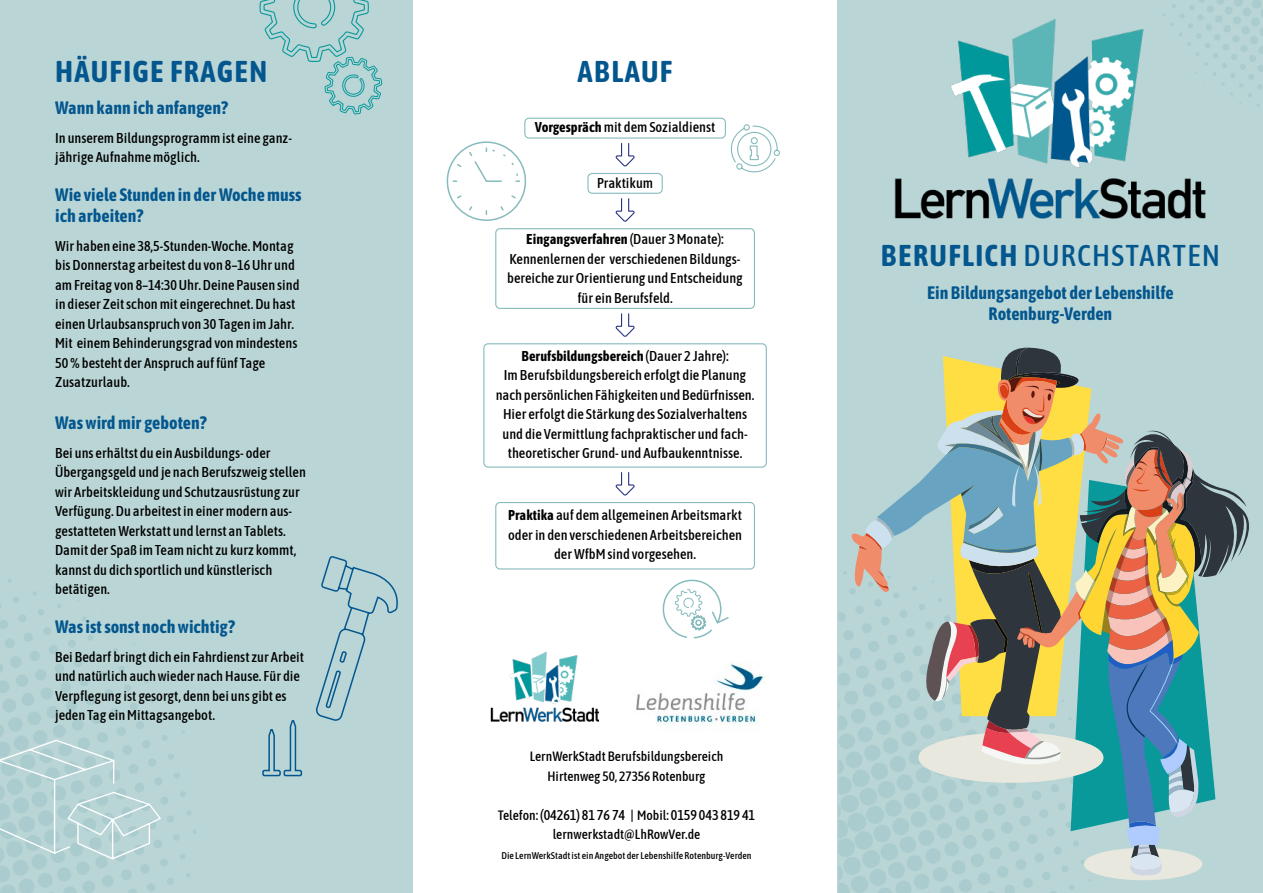
<style>
.page{position:relative;width:1263px;height:893px;background:#fff}
.page>*{position:absolute;margin:0;border:0;box-sizing:border-box;transform-origin:0 0}
.t1{font:500 30px "Asap Condensed";letter-spacing:.04em;color:#03578e}
.t2{font:700 30px "Asap Condensed";letter-spacing:.04em;color:#03578e}
.t3{font:700 18px/21px "Asap Condensed";color:#03578e;text-align:center}
.t4{font:500 14.25px/19.5px "Asap Condensed";color:#000}
.t5{font:500 13.5px/19.5px "Asap Condensed";color:#000;text-align:center}
.t6{font:500 9.75px "Asap Condensed";color:#000}
.s1{font-weight:700}
.s2{font-size:13.5px}
</style>
<div class="page">
<div style="left:495px;top:502px;width:260px;height:67px;border:1px solid #87bbbd;border-radius:4px"></div>
<div style="left:495px;top:228px;width:260px;height:81px;border:1px solid #87bbbd;border-radius:4px"></div>
<div style="left:587px;top:173px;width:76px;height:21px;border:1px solid #87bbbd;border-radius:4px"></div>
<div style="left:524px;top:118px;width:202px;height:21px;border:1px solid #87bbbd;border-radius:4px"></div>
<div style="left:483px;top:343px;width:284px;height:125px;border:1px solid #87bbbd;border-radius:4px"></div>
<div style="left:838px;top:0;width:425px;height:893px;background:#bad5d6"></div>
<div style="left:0;top:0;width:412px;height:893px;background:#bad5d6"></div>
<svg style="left:838px;top:571px;width:253px;height:322px"></svg>
<svg style="left:0;top:579px;width:196px;height:314px"></svg>
<img style="left:490px;top:651px;width:109px;height:71px">
<img style="left:636px;top:663px;width:129px;height:62px">
<svg style="left:446px;top:141px;width:81px;height:80px"></svg>
<svg style="left:731px;top:124px;width:49px;height:49px"></svg>
<svg style="left:615px;top:143px;width:20px;height:24px"></svg>
<svg style="left:615px;top:198px;width:20px;height:24px"></svg>
<svg style="left:615px;top:313px;width:20px;height:24px"></svg>
<svg style="left:615px;top:472px;width:20px;height:24px"></svg>
<svg style="left:262px;top:720px;width:41px;height:57px"></svg>
<svg style="left:316px;top:556px;width:82px;height:165px"></svg>
<svg style="left:662px;top:579px;width:67px;height:60px"></svg>
<img style="left:894px;top:19px;width:312px;height:200px">
<svg style="left:851px;top:533px;width:14px;height:61px"></svg>
<svg style="left:865px;top:347px;width:384px;height:533px"></svg>
<svg style="left:0;top:739px;width:162px;height:121px"></svg>
<svg style="left:260px;top:0;width:122px;height:115px"></svg>
<svg style="left:1140px;top:0;width:123px;height:138px"></svg>
<h1 class="t2" style="left:55px;top:51px;width:213px">HÄUFIGE FRAGEN</h1>
<h1 class="t2" style="left:578px;top:51px;width:96px">ABLAUF</h1>
<p class="t3" style="left:55px;top:97px;width:175px">Wann kann ich anfangen?</p>
<p class="t4" style="left:55px;top:127px;width:238px">In unserem Bildungsprogramm ist eine ganz&shy;jährige Aufnahme möglich.</p>
<p class="t3" style="left:55px;top:184px;width:248px;text-align:left">Wie viele Stunden in der Woche muss ich arbeiten?</p>
<p class="t4" style="left:55px;top:235px;width:246px">Wir haben eine 38,5-Stunden-Woche. Montag bis Donnerstag arbeitest du von 8–16 Uhr und am Freitag von 8–14:30 Uhr. Deine Pausen sind in dieser Zeit schon mit eingerechnet. Du hast einen Urlaubsanspruch von 30 Tagen im Jahr.<br>Mit einem Behinderungsgrad von mindestens 50 % besteht der Anspruch auf fünf Tage Zusatzurlaub.</p>
<p class="t3" style="left:55px;top:412px;width:153px">Was wird mir geboten?</p>
<p class="t4" style="left:55px;top:442px;width:252px">Bei uns erhältst du ein Ausbildungs- oder Übergangsgeld und je nach Berufszweig stellen wir Arbeitskleidung und Schutzausrüstung zur Verfügung. Du arbeitest in einer modern aus&shy;gestatteten Werkstatt und lernst an Tablets.<br>Damit der Spaß im Team nicht zu kurz kommt, kannst du dich sportlich und künstlerisch betätigen.</p>
<p class="t3" style="left:55px;top:616px;width:182px">Was ist sonst noch wichtig?</p>
<p class="t4" style="left:55px;top:646px;width:250px">Bei Bedarf bringt dich ein Fahrdienst zur Arbeit und natürlich auch wieder nach Hause. Für die Verpflegung ist gesorgt, denn bei uns gibt es jeden Tag ein Mittagsangebot.</p>
<p class="t4" style="left:535px;top:117px;width:182px"><span class="s1">Vorgespräch</span> mit dem Sozialdienst</p>
<p class="t4" style="left:597px;top:172px;width:58px">Praktikum</p>
<p class="t4" style="left:507px;top:229px;width:237px;text-align:center"><span class="s1">Eingangsverfahren</span> (Dauer 3 Monate):<br>Kennenlernen der verschiedenen Bildungs&shy;bereiche zur Orientierung und Entscheidung für ein Berufsfeld.</p>
<h1 class="t1" style="left:881px;top:235px;width:341px"><span class="s1">BERUFLICH</span> DURCHSTARTEN</h1>
<p class="t3" style="left:927px;top:281px;width:248px">Ein Bildungsangebot der Lebenshilfe<br>Rotenburg-Verden</p>
<p class="t4" style="left:496px;top:345px;width:260px;text-align:center"><span class="s1">Berufsbildungsbereich</span> (Dauer 2 Jahre):<br>Im Berufsbildungsbereich erfolgt die Planung nach persönlichen Fähigkeiten und Bedürfnissen.<br>Hier erfolgt die Stärkung des Sozialverhaltens und die Vermittlung fachpraktischer und fach&shy;theoretischer Grund- und Aufbaukenntnisse.</p>
<p class="t4" style="left:508px;top:505px;width:235px;text-align:center"><span class="s1">Praktika</span> auf dem allgemeinen Arbeitsmarkt oder in den verschiedenen Arbeitsbereichen der WfbM sind vorgesehen.</p>
<p class="t5" style="left:530px;top:746px;width:195px">LernWerkStadt Berufsbildungsbereich<br>Hirtenweg 50, 27356 Rotenburg</p>
<p class="t4" style="left:498px;top:804px;width:259px"><span class="s2">Telefon:</span> (04261) 81 76 74 <span class="s2">| Mobil:</span> 0159 043 819 41</p>
<p class="t5" style="left:553px;top:824px;width:149px">lernwerkstadt@LhRowVer.de</p>
<p class="t6" style="left:501px;top:849px;width:252px">Die LernWerkStadt ist ein Angebot der Lebenshilfe Rotenburg-Verden</p>
</div>
